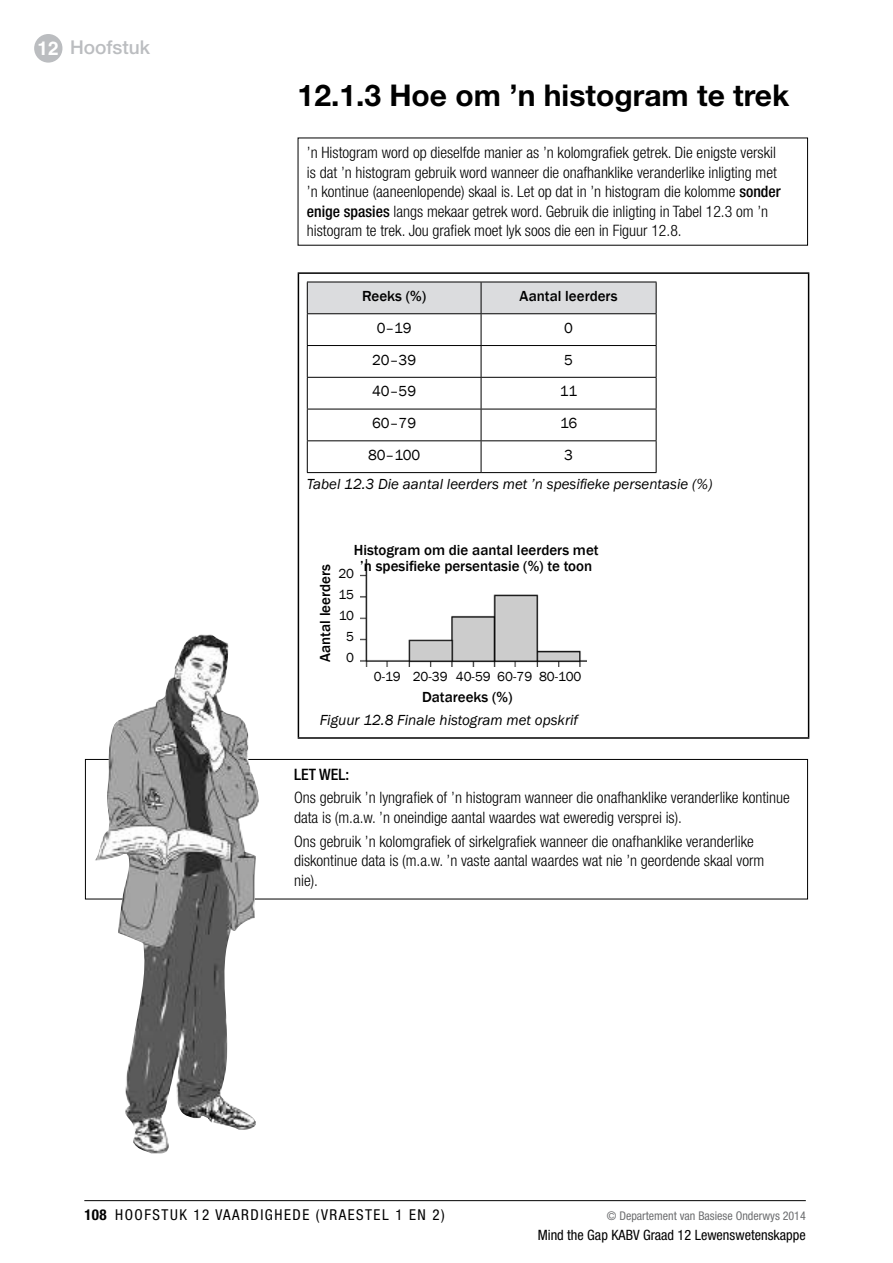
<style>
.page{position:relative;width:893px;height:1263px;background:#fff}
.page>*{position:absolute;margin:0;border:0;box-sizing:border-box;transform-origin:0 0}
.t1{font:700 30px "Helvetica Neue LT Std";color:#000}
.t2{font:500 19.05px "Helvetica Neue LT Std";color:#bbbdc0}
.t3{font:300 condensed 15.75px/19.5px "Helvetica Neue LT Std";color:#000}
.t4{font:500 condensed 15.75px "Helvetica Neue LT Std";color:#000}
.t5{font:500 15px/15.8px "Franklin Gothic";color:#000;text-align:center}
.t6{font:italic 15px "Franklin Gothic";color:#000}
.t7{font:condensed 15px "Helvetica Neue LT Std";letter-spacing:.1em;color:#000}
.t8{font:15px "Franklin Gothic";color:#000}
.t9{font:700 condensed 15px "Helvetica Neue LT Std";color:#000}
.t10{font:condensed 14.25px "Helvetica Neue LT Std";color:#000}
.t11{font:13.5px/20.9px "Franklin Gothic";color:#000;text-align:center}
.t12{font:condensed 12px "Helvetica Neue LT Std";color:#6d6e70}
.s1{font-family:"Helvetica Infant";font-weight:700;color:#fff}
.s2{font-weight:500}
.s3{font-weight:400}
</style>
<div class="page">
<hr style="left:84px;top:1200px;width:722px;height:1px;background:#000">
<div style="left:34px;top:34px;width:28px;height:29px;background:#bbbdc0;border-radius:50%"></div>
<svg style="left:297px;top:137px;width:511px;height:109px"></svg>
<hr style="left:298px;top:272px;width:511px;height:2px;background:#000">
<hr style="left:298px;top:274px;width:1px;height:228px;background:#000">
<hr style="left:298px;top:502px;width:1px;height:235px;background:#000">
<hr style="left:298px;top:737px;width:511px;height:2px;background:#000">
<hr style="left:808px;top:274px;width:1px;height:228px;background:#000">
<hr style="left:808px;top:502px;width:1px;height:235px;background:#000">
<div style="left:308px;top:283px;width:348px;height:30px;background:#dbdcde"></div>
<hr style="left:307px;top:282px;width:1px;height:31px;background:#000">
<hr style="left:307px;top:282px;width:174px;height:1px;background:#000">
<hr style="left:481px;top:282px;width:1px;height:31px;background:#000">
<hr style="left:656px;top:282px;width:1px;height:31px;background:#000">
<hr style="left:481px;top:282px;width:175px;height:1px;background:#000">
<hr style="left:307px;top:314px;width:1px;height:31px;background:#000">
<hr style="left:307px;top:313px;width:174px;height:1px;background:#000">
<hr style="left:481px;top:314px;width:1px;height:31px;background:#000">
<hr style="left:656px;top:314px;width:1px;height:31px;background:#000">
<hr style="left:481px;top:313px;width:175px;height:1px;background:#000">
<hr style="left:307px;top:346px;width:1px;height:31px;background:#000">
<hr style="left:307px;top:345px;width:174px;height:1px;background:#000">
<hr style="left:481px;top:346px;width:1px;height:31px;background:#000">
<hr style="left:656px;top:346px;width:1px;height:31px;background:#000">
<hr style="left:481px;top:345px;width:175px;height:1px;background:#000">
<hr style="left:307px;top:378px;width:1px;height:31px;background:#000">
<hr style="left:307px;top:377px;width:174px;height:1px;background:#000">
<hr style="left:481px;top:378px;width:1px;height:31px;background:#000">
<hr style="left:656px;top:378px;width:1px;height:31px;background:#000">
<hr style="left:481px;top:377px;width:175px;height:1px;background:#000">
<hr style="left:307px;top:409px;width:1px;height:31px;background:#000">
<hr style="left:307px;top:409px;width:174px;height:1px;background:#000">
<hr style="left:481px;top:409px;width:1px;height:31px;background:#000">
<hr style="left:656px;top:409px;width:1px;height:31px;background:#000">
<hr style="left:481px;top:409px;width:175px;height:1px;background:#000">
<hr style="left:307px;top:441px;width:1px;height:31px;background:#000">
<hr style="left:307px;top:440px;width:174px;height:1px;background:#000">
<hr style="left:307px;top:472px;width:174px;height:1px;background:#000">
<hr style="left:481px;top:441px;width:1px;height:31px;background:#000">
<hr style="left:656px;top:441px;width:1px;height:31px;background:#000">
<hr style="left:481px;top:440px;width:175px;height:1px;background:#000">
<hr style="left:481px;top:472px;width:175px;height:1px;background:#000">
<img style="left:360px;top:559px;width:226px;height:107px">
<div style="left:85px;top:759px;width:723px;height:140px;border:1px solid #000"></div>
<img style="left:95px;top:635px;width:179px;height:518px">
<p class="t2" style="left:38px;top:36px;width:114px"><span class="s1">12</span> Hoofstuk</p>
<h1 class="t1" style="left:298px;top:77px;width:493px">12.1.3 Hoe om ’n histogram te trek</h1>
<p class="t3" style="left:307px;top:143px;width:475px">’n Histogram word op dieselfde manier as ’n kolomgrafiek getrek. Die enigste verskil is dat ’n histogram gebruik word wanneer die onafhanklike veranderlike inligting met ’n kontinue (aaneenlopende) skaal is. Let op dat in ’n histogram die kolomme <span class="s2">sonder enige spasies</span> langs mekaar getrek word. Gebruik die inligting in Tabel 12.3 om ’n histogram te trek. Jou grafiek moet lyk soos die een in Figuur 12.8.</p>
<p class="t5" style="left:362px;top:288px;width:66px">Reeks (%)</p>
<p class="t5" style="left:520px;top:288px;width:99px">Aantal leerders</p>
<p class="t8" style="left:377px;top:318px;width:36px">0–19</p>
<p class="t8" style="left:564px;top:318px;width:10px">0</p>
<p class="t8" style="left:372px;top:350px;width:45px">20–39</p>
<p class="t8" style="left:564px;top:350px;width:10px">5</p>
<p class="t8" style="left:372px;top:382px;width:45px">40–59</p>
<p class="t8" style="left:560px;top:382px;width:19px">11</p>
<p class="t8" style="left:372px;top:414px;width:45px">60–79</p>
<p class="t8" style="left:560px;top:414px;width:19px">16</p>
<p class="t8" style="left:368px;top:446px;width:54px">80–100</p>
<p class="t8" style="left:564px;top:446px;width:10px">3</p>
<p class="t6" style="left:307px;top:475px;width:407px">Tabel 12.3 Die aantal leerders met ’n spesifieke persentasie (%)</p>
<p class="t5" style="left:317px;top:662px;width:99px;rotate:-90deg">Aantal leerders</p>
<p class="t5" style="left:354px;top:542px;width:246px">Histogram om die aantal leerders met ’n spesifieke persentasie (%) te toon</p>
<p class="t11" style="left:338px;top:564px;width:17px">20<br>15<br>10<br>5<br>0</p>
<p class="t11" style="left:374px;top:667px;width:209px">0-19 20-39 40-59 60-79 80-100</p>
<p class="t5" style="left:422px;top:689px;width:92px">Datareeks (%)</p>
<p class="t6" style="left:320px;top:711px;width:260px">Figuur 12.8 Finale histogram met opskrif</p>
<p class="t4" style="left:294px;top:764px;width:57px">LET WEL:</p>
<p class="t3" style="left:294px;top:788px;width:497px">Ons gebruik ’n lyngrafiek of ’n histogram wanneer die onafhanklike veranderlike kontinue data is (m.a.w. ’n oneindige aantal waardes wat eweredig versprei is).</p>
<p class="t3" style="left:294px;top:831px;width:472px">Ons gebruik ’n kolomgrafiek of sirkelgrafiek wanneer die onafhanklike veranderlike diskontinue data is (m.a.w. ’n vaste aantal waardes wat nie ’n geordende skaal vorm nie).</p>
<p class="t9" style="left:84px;top:1205px;width:41px">108 <span class="s3">Hoo</span></p>
<p class="t7" style="left:144px;top:1206px;width:302px">fstuk 12 vaardighede (vraestel 1 en 2)</p>
<p class="t12" style="left:607px;top:1209px;width:200px">© Departement van Basiese Onderwys 2014</p>
<p class="t10" style="left:538px;top:1227px;width:270px">Mind the Gap KABV Graad 12 Lewenswetenskappe</p>
</div>
